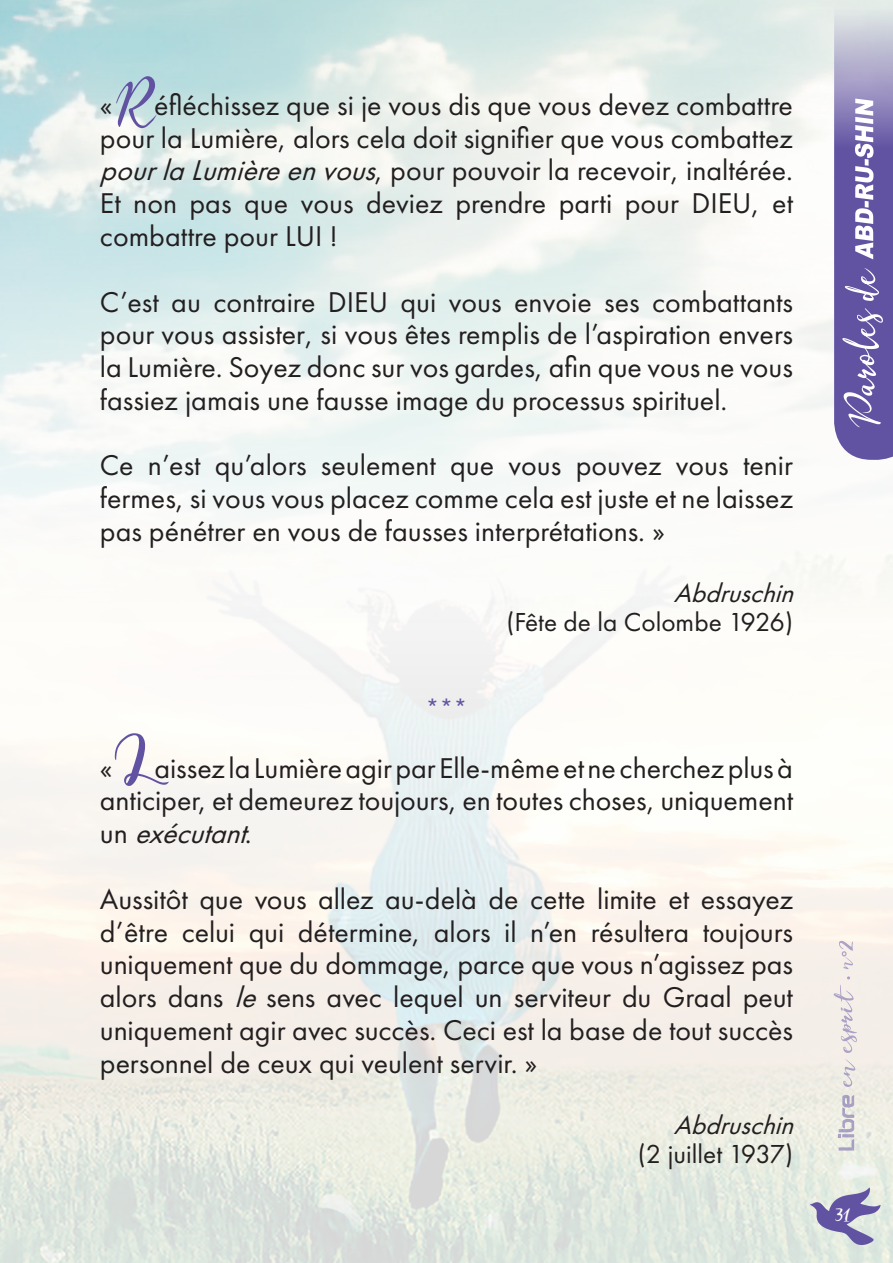
<style>
.page{position:relative;width:893px;height:1263px;background:#fff}
.page>*{position:absolute;margin:0;border:0;box-sizing:border-box;transform-origin:0 0}
.t1{font:34.5px "Esteh";color:#fff}
.t2{font:29.7px/32.7px "Futura PT";color:#231f20;text-align:justify}
.t3{font:27px "Futura PT";color:#231f20}
.t4{font:italic 27px "Futura PT";color:#231f20}
.t5{font:24px "Futura PT";color:#6253a2}
.s1{font-style:italic}
</style>
<div class="page">
<img style="left:810px;top:1183px;width:71px;height:65px">
<svg style="left:0;top:1057px;width:1px;height:139px"></svg>
<svg style="left:839px;top:1094px;width:15px;height:56px"></svg>
<svg style="left:839px;top:941px;width:14px;height:28px"></svg>
<svg style="left:834px;top:976px;width:23px;height:111px;background:#e9e2e2"></svg>
<svg style="left:116px;top:76px;width:41px;height:52px;background:#adbcd1"></svg>
<svg style="left:115px;top:733px;width:54px;height:53px"></svg>
<svg style="left:834px;top:0;width:59px;height:460px;background:#897fb8"></svg>
<p class="t2" style="left:100px;top:88px;width:695px;text-indent:54px">éfléchissez que si je vous dis que vous devez combattre pour la Lumière, alors cela doit signifier que vous combattez <span class="s1">pourlaLumièreenvous</span>, pour pouvoir la recevoir, inaltérée.<br>Et non pas que vous deviez prendre parti pour DIEU, et combattre pour LUI !</p>
<p class="t2" style="left:100px;top:285px;width:695px">C’est au contraire DIEU qui vous envoie ses combattants pour vous assister, si vous êtes remplis de l’aspiration envers la Lumière. Soyez donc sur vos gardes, afin que vous ne vous fassiez jamais une fausse image du processus spirituel.</p>
<p class="t2" style="left:100px;top:449px;width:695px">Ce n’est qu’alors seulement que vous pouvez vous tenir fermes, si vous vous placez comme cela est juste et ne laissez pas pénétrer en vous de fausses interprétations. »</p>
<p class="t4" style="left:674px;top:577px;width:130px">Abdruschin</p>
<p class="t3" style="left:506px;top:606px;width:288px">(Fête de la Colombe 1926)</p>
<p class="t2" style="left:100px;top:88px;width:14px">«</p>
<p class="t5" style="left:425px;top:694px;width:44px">***</p>
<p class="t2" style="left:100px;top:751px;width:695px;text-indent:55px">aissez la Lumière agir par Elle-même et ne cherchez plus à anticiper, et demeurez toujours, en toutes choses, uniquement u n <span class="s1">exécutant</span>.</p>
<p class="t2" style="left:100px;top:751px;width:14px">«</p>
<p class="t2" style="left:100px;top:882px;width:695px">Aussitôt que vous allez au-delà de cette limite et essayez d’être celui qui détermine, alors il n’en résultera toujours uniquement que du dommage, parce que vous n’agissez pas alors dans <span class="s1">le</span>sens avec lequel un serviteur du Graal peut uniquement agir avec succès. Ceci est la base de tout succès personnel de ceux qui veulent servir. »</p>
<p class="t4" style="left:674px;top:1109px;width:130px">Abdruschin</p>
<p class="t3" style="left:638px;top:1137px;width:157px">(2 juillet 1937)</p>
<p class="t1" style="left:835px;top:1193px;width:17px">31</p>
</div>
